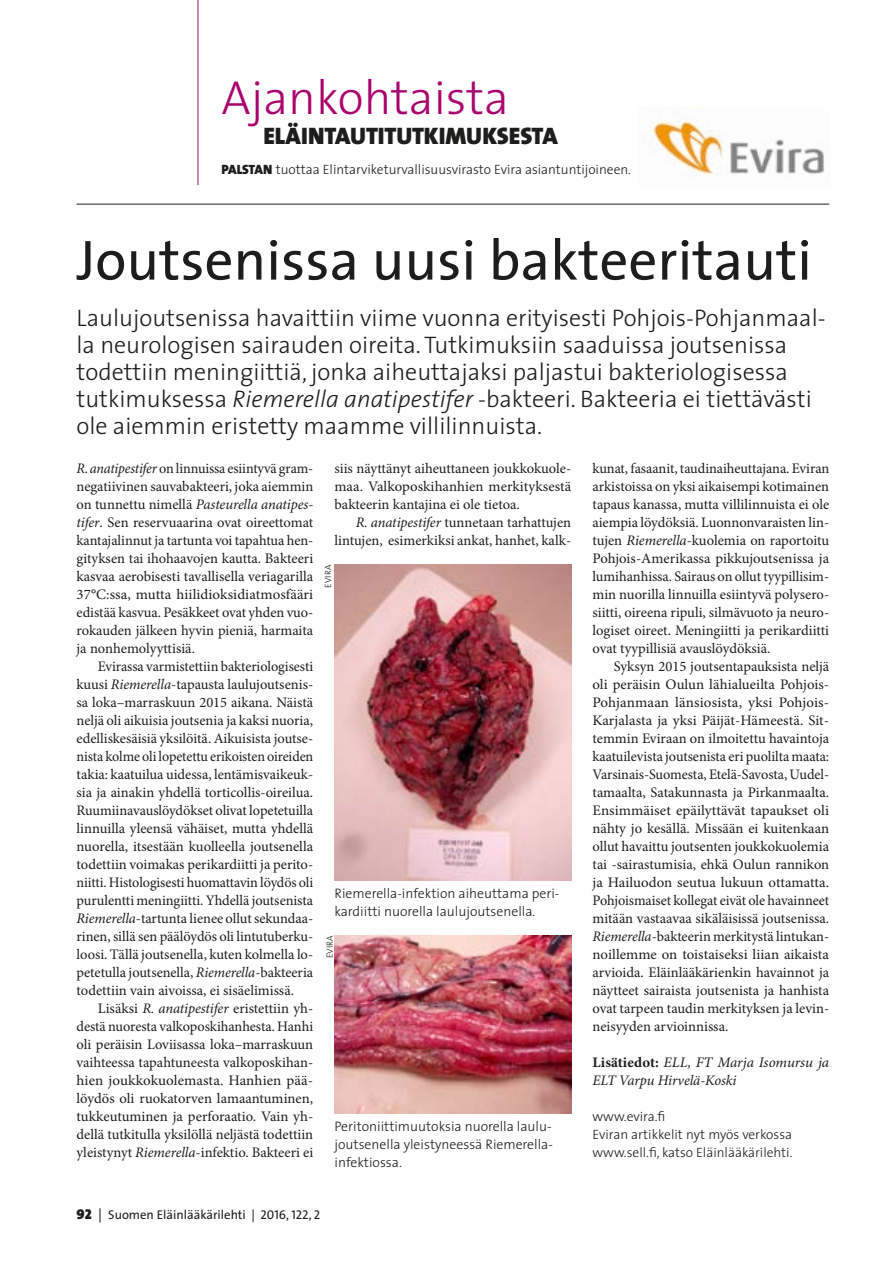
<style>
.page{position:relative;width:893px;height:1263px;background:#fff}
.page>*{position:absolute;margin:0;border:0;box-sizing:border-box;transform-origin:0 0}
.t1{font:57px "The Sans";color:#1d1d1b}
.t2{font:300 48px "The Sans";color:#aa036d}
.t3{font:300 24px/27px "The Sans";color:#1d1d1b}
.t4{font:900 24px "The Sans";letter-spacing:-.005em;color:#1d1d1b}
.t5{font:14.55px/18px "Minion Pro";color:#1d1d1b;text-align:justify}
.t6{font:italic 14.55px/18px "Minion Pro";letter-spacing:-.005em;color:#1d1d1b}
.t7{font:300 13.8px/18px "The Sans";color:#1d1d1b}
.t8{font:300 13.5px/18px "The Sans";color:#1d1d1b}
.t9{font:12.75px "The Sans";color:#1d1d1b}
.t10{font:300 9px "The Sans";letter-spacing:-.01em;color:#1d1d1b}
.s1{font-weight:900}
.s2{font-style:italic}
.s3{font-weight:700;font-style:normal}
.s4{font-family:"The Sans Black Caps";font-size:14.25px}
.s5{font-size:14.25px}
.s6{font-family:"The Sans Caps"}
</style>
<div class="page">
<img style="left:652px;top:106px;width:173px;height:71px">
<hr style="left:77px;top:204px;width:752px;height:1px;background:#1d1d1b">
<hr style="left:198px;top:0;width:1px;height:185px;background:#aa036d">
<img style="left:334px;top:565px;width:237px;height:315px">
<img style="left:334px;top:936px;width:237px;height:177px">
<h2 class="t2" style="left:222px;top:58px;width:289px">Ajankohtaista</h2>
<h3 class="t4" style="left:263px;top:115px;width:296px">ELÄINTAUTITUTKIMUKSESTA</h3>
<p class="t8" style="left:222px;top:160px;width:411px"><span class="s1">PALSTAN</span> tuottaa Elintarviketurvallisuusvirasto Evira asiantuntijoineen.</p>
<h1 class="t1" style="left:77px;top:213px;width:737px">Joutsenissa uusi bakteeritauti</h1>
<p class="t3" style="left:77px;top:303px;width:751px">Laulujoutsenissa havaittiin viime vuonna erityisesti Pohjois-Pohjanmaal&shy;la neurologisen sairauden oireita. Tutkimuksiin saaduissa joutsenissa todettiin meningiittiä, jonka aiheuttajaksi paljastui bakteriologisessa tutkimuksessa <span class="s2">Riemerella anatipestifer</span> -bakteeri. Bakteeria ei tiettävästi ole aiemmin eristetty maamme villilinnuista.</p>
<p class="t5" style="left:77px;top:459px;width:238px"><span class="s2">R. anatipestifer</span> on linnuissa esiintyvä gram&shy;negatiivinen sauvabakteeri, joka aiemmin on tunnettu nimellä <span class="s2">Pasteurella anatipes&shy;tifer</span>. Sen reservuaarina ovat oireettomat kantajalinnut ja tartunta voi tapahtua hen&shy;gityksen tai ihohaavojen kautta. Bakteeri kasvaa aerobisesti tavallisella veriagarilla 37°C:ssa, mutta hiilidioksidiatmosfääri edistää kasvua. Pesäkkeet ovat yhden vuo&shy;rokauden jälkeen hyvin pieniä, harmaita ja nonhemolyyttisiä.</p>
<p class="t5" style="left:77px;top:657px;width:238px;text-indent:21px">Evirassa varmistettiin bakteriologisesti kuusi <span class="s2">Riemerella</span>-tapausta laulujoutsenis&shy;sa loka–marraskuun 2015 aikana. Näistä neljä oli aikuisia joutsenia ja kaksi nuoria, edelliskesäisiä yksilöitä. Aikuisista joutse&shy;nista kolme oli lopetettu erikoisten oireiden takia: kaatuilua uidessa, lentämisvaikeuk&shy;sia ja ainakin yhdellä torticollis-oireilua.<br>Ruumiinavauslöydökset olivat lopetetuilla linnuilla yleensä vähäiset, mutta yhdellä nuorella, itsestään kuolleella joutsenella todettiin voimakas perikardiitti ja perito&shy;niitti. Histologisesti huomattavin löydös oli purulentti meningiitti. Yhdellä joutsenista <span class="s2">Riemerella</span>-tartunta lienee ollut sekundaa&shy;rinen, sillä sen päälöydös oli lintutuberku&shy;loosi. Tällä joutsenella, kuten kolmella lo&shy;petetulla joutsenella, <span class="s2">Riemerella</span>-bakteeria todettiin vain aivoissa, ei sisäelimissä.</p>
<p class="t5" style="left:77px;top:999px;width:238px;text-indent:21px">Lisäksi <span class="s2">R. anatipestifer</span> eristettiin yh&shy;destä nuoresta valkoposkihanhesta. Hanhi oli peräisin Loviisassa loka–marraskuun vaihteessa tapahtuneesta valkoposkihan&shy;hien joukkokuolemasta. Hanhien pää&shy;löydös oli ruokatorven lamaantuminen, tukkeutuminen ja perforaatio. Vain yh&shy;dellä tutkitulla yksilöllä neljästä todettiin yleistynyt <span class="s2">Riemerella</span>-infektio. Bakteeri ei</p>
<p class="t5" style="left:592px;top:459px;width:238px">kunat, fasaanit, taudinaiheuttajana. Eviran arkistoissa on yksi aikaisempi kotimainen tapaus kanassa, mutta villilinnuista ei ole aiempia löydöksiä. Luonnonvaraisten lin&shy;tujen <span class="s2">Riemerella</span>-kuolemia on raportoitu Pohjois-Amerikassa pikkujoutsenissa ja lumihanhissa. Sairaus on ollut tyypillisim&shy;min nuorilla linnuilla esiintyvä polysero&shy;siitti, oireena ripuli, silmävuoto ja neuro&shy;logiset oireet. Meningiitti ja perikardiitti ovat tyypillisiä avauslöydöksiä.</p>
<p class="t5" style="left:592px;top:657px;width:238px;text-indent:21px">Syksyn 2015 joutsentapauksista neljä oli peräisin Oulun lähialueilta Pohjois-Pohjanmaan länsiosista, yksi Pohjois-Karjalasta ja yksi Päijät-Hämeestä. Sit&shy;temmin Eviraan on ilmoitettu havaintoja kaatuilevista joutsenista eri puolilta maata:<br>Varsinais-Suomesta, Etelä-Savosta, Uudel&shy;tamaalta, Satakunnasta ja Pirkanmaalta.<br>Ensimmäiset epäilyttävät tapaukset oli nähty jo kesällä. Missään ei kuitenkaan ollut havaittu joutsenten joukkokuolemia tai -sairastumisia, ehkä Oulun rannikon ja Hailuodon seutua lukuun ottamatta.<br>Pohjoismaiset kollegat eivät ole havainneet mitään vastaavaa sikäläisissä joutsenissa.<br><span class="s2">Riemerella</span>-bakteerin merkitystä lintukan&shy;noillemme on toistaiseksi liian aikaista arvioida. Eläinlääkärienkin havainnot ja näytteet sairaista joutsenista ja hanhista ovat tarpeen taudin merkityksen ja levin&shy;neisyyden arvioinnissa.</p>
<p class="t6" style="left:592px;top:1054px;width:238px"><span class="s3">Lisätiedot:</span> ELL, FT Marja Isomursu ja<br>ELT Varpu Hirvelä-Koski</p>
<p class="t8" style="left:592px;top:1107px;width:202px">www.evira.fi<br>Eviran artikkelit nyt myös verkossa www.sell.fi, katso Eläinlääkärilehti.</p>
<p class="t5" style="left:334px;top:459px;width:238px">siis näyttänyt aiheuttaneen joukkokuole&shy;maa. Valkoposkihanhien merkityksestä bakteerin kantajina ei ole tietoa.</p>
<p class="t5" style="left:334px;top:513px;width:238px;text-align:right"><span class="s2">R. anatipestifer</span> tunnetaan tarhattujen lintujen, esimerkiksi ankat, hanhet, kalk-</p>
<p class="t10" style="left:321px;top:587px;width:24px;rotate:-90deg">EVIRA</p>
<p class="t7" style="left:334px;top:884px;width:226px">Riemerella-infektion aiheuttama peri&shy;kardiitti nuorella laulujoutsenella.</p>
<p class="t10" style="left:322px;top:958px;width:24px;rotate:-90deg">EVIRA</p>
<p class="t7" style="left:334px;top:1117px;width:220px;text-align:justify">Peritoniittimuutoksia nuorella laulu&shy;joutsenella yleistyneessä Riemerella&shy;infektiossa.</p>
<p class="t9" style="left:77px;top:1204px;width:245px"><span class="s4">92</span> <span class="s5">|</span> Suomen Eläinlääkärilehti | <span class="s6">2016, 122, 2</span></p>
</div>
